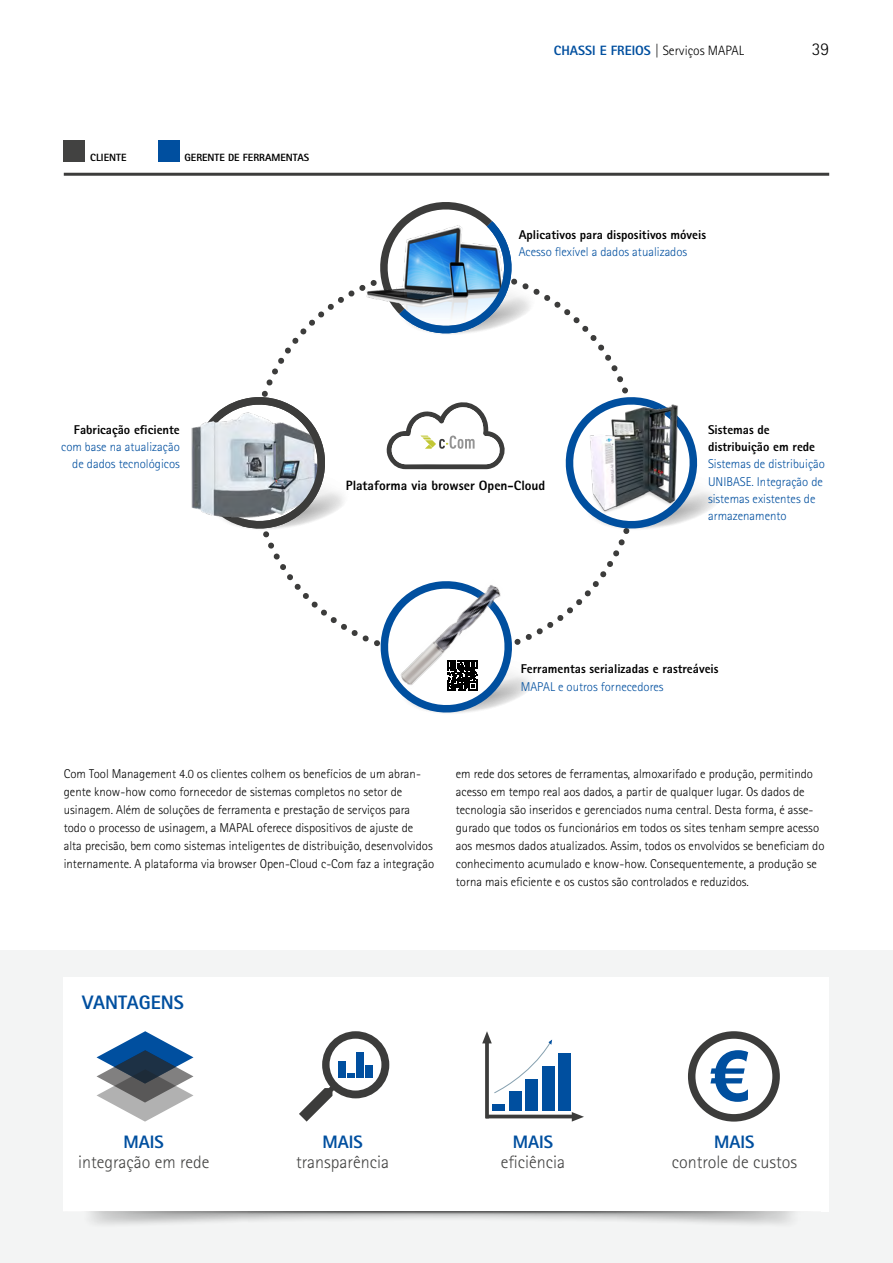
<style>
.page{position:relative;width:893px;height:1263px;background:#fff}
.page>*{position:absolute;margin:0;border:0;box-sizing:border-box;transform-origin:0 0}
.t1{font:800 19.5px "Rotis Sans Serif W1 G";color:#004f9f}
.t2{font:300 18px "Rotis Sans Serif W1 G";color:#424241}
.t3{font:800 18px "Rotis Sans Serif W1 G";color:#004f9f}
.t4{font:300 18px "Rotis Sans Serif W1 G";color:#000}
.t5{font:800 13.5px "Rotis Sans Serif W1 G";color:#000}
.t6{font:300 13.5px "Rotis Sans Serif W1 G";color:#000}
.t7{font:300 12.75px/18px "Rotis Sans Serif W1 G";color:#000}
.t8{font:300 12.75px/17.2px "Rotis Sans Serif W1 G";color:#004f9f;text-align:right}
.t9{font:800 12.75px/17.2px "Rotis Sans Serif W1 G";color:#000}
.t10{font:800 10.5px "Rotis Sans Serif W1 G";color:#000}
.s1{font-weight:800;color:#004f9f}
</style>
<div class="page">
<div style="left:0;top:950px;width:893px;height:313px;background:#f3f4f4"></div>
<hr style="left:64px;top:173px;width:765px;height:3px;background:#3c3c3b">
<svg style="left:191px;top:202px;width:525px;height:511px"></svg>
<div style="left:64px;top:977px;width:765px;height:235px;background:#fff"></div>
<svg style="left:97px;top:1031px;width:96px;height:90px"></svg>
<div style="left:688px;top:1031px;width:92px;height:90px;border:8px solid #3c3c3b;border-radius:50%"></div>
<svg style="left:710px;top:1050px;width:38px;height:52px"></svg>
<div style="left:492px;top:1104px;width:13px;height:7px;background:#004f9f"></div>
<div style="left:509px;top:1092px;width:12px;height:19px;background:#004f9f"></div>
<div style="left:525px;top:1079px;width:13px;height:32px;background:#004f9f"></div>
<div style="left:542px;top:1066px;width:12px;height:45px;background:#004f9f"></div>
<div style="left:558px;top:1053px;width:13px;height:58px;background:#004f9f"></div>
<svg style="left:485px;top:1094px;width:4px;height:24px"></svg>
<svg style="left:572px;top:1112px;width:12px;height:9px"></svg>
<hr style="left:486px;top:1115px;width:89px;height:3px;background:#3c3c3b">
<svg style="left:482px;top:1031px;width:70px;height:63px"></svg>
<svg style="left:299px;top:1031px;width:90px;height:90px"></svg>
<div style="left:356px;top:1053px;width:8px;height:25px;background:#004f9f"></div>
<div style="left:366px;top:1065px;width:7px;height:13px;background:#004f9f"></div>
<div style="left:64px;top:140px;width:21px;height:21px;background:#424241"></div>
<div style="left:158px;top:140px;width:21px;height:21px;background:#004f9f"></div>
<p class="t10" style="left:90px;top:151px;width:38px">CLIENTE</p>
<p class="t10" style="left:184px;top:151px;width:126px">GERENTE DE FERRAMENTAS</p>
<p class="t6" style="left:554px;top:43px;width:192px"><span class="s1">CHASSI E FREIOS</span> | Serviços MAPAL</p>
<p class="t9" style="left:519px;top:225px;width:189px">Aplicativos para dispositivos móveis</p>
<p class="t8" style="left:519px;top:243px;width:170px">Acesso flexível a dados atualizados</p>
<h2 class="t4" style="left:812px;top:39px;width:19px">39</h2>
<p class="t9" style="left:74px;top:421px;width:107px">Fabricação eficiente</p>
<p class="t8" style="left:61px;top:438px;width:120px">com base na atualização de dados tecnológicos</p>
<p class="t5" style="left:346px;top:477px;width:201px">Plataforma via browser Open-Cloud</p>
<p class="t9" style="left:708px;top:421px;width:109px">Sistemas de distribuição em rede</p>
<p class="t8" style="left:708px;top:455px;width:119px;text-align:left">Sistemas de distribuição<br>UNIBASE. Integração de sistemas existentes de armazenamento</p>
<p class="t9" style="left:521px;top:660px;width:199px">Ferramentas serializadas e rastreáveis</p>
<p class="t8" style="left:521px;top:678px;width:144px">MAPAL e outros fornecedores</p>
<p class="t7" style="left:64px;top:764px;width:372px">Com Tool Management 4.0 os clientes colhem os benefícios de um abran&shy;gente know-how como fornecedor de sistemas completos no setor de usinagem. Além de soluções de ferramenta e prestação de serviços para todo o processo de usinagem, a MAPAL oferece dispositivos de ajuste de alta precisão, bem como sistemas inteligentes de distribuição, desenvolvidos internamente. A plataforma via browser Open-Cloud c-Com faz a integração</p>
<p class="t7" style="left:456px;top:764px;width:370px">em rede dos setores de ferramentas, almoxarifado e produção, permitindo acesso em tempo real aos dados, a partir de qualquer lugar. Os dados de tecnologia são inseridos e gerenciados numa central. Desta forma, é asse&shy;gurado que todos os funcionários em todos os sites tenham sempre acesso aos mesmos dados atualizados. Assim, todos os envolvidos se beneficiam do conhecimento acumulado e know-how. Consequentemente, a produção se torna mais eficiente e os custos são controlados e reduzidos.</p>
<h1 class="t1" style="left:82px;top:990px;width:103px">VANTAGENS</h1>
<h2 class="t3" style="left:124px;top:1130px;width:42px">MAIS</h2>
<h2 class="t2" style="left:78px;top:1151px;width:133px">integração em rede</h2>
<h2 class="t3" style="left:323px;top:1130px;width:42px">MAIS</h2>
<h2 class="t2" style="left:296px;top:1151px;width:94px">transparência</h2>
<h2 class="t3" style="left:513px;top:1130px;width:42px">MAIS</h2>
<h2 class="t2" style="left:501px;top:1151px;width:66px">eficiência</h2>
<h2 class="t3" style="left:714px;top:1130px;width:42px">MAIS</h2>
<h2 class="t2" style="left:672px;top:1151px;width:127px">controle de custos</h2>
</div>
